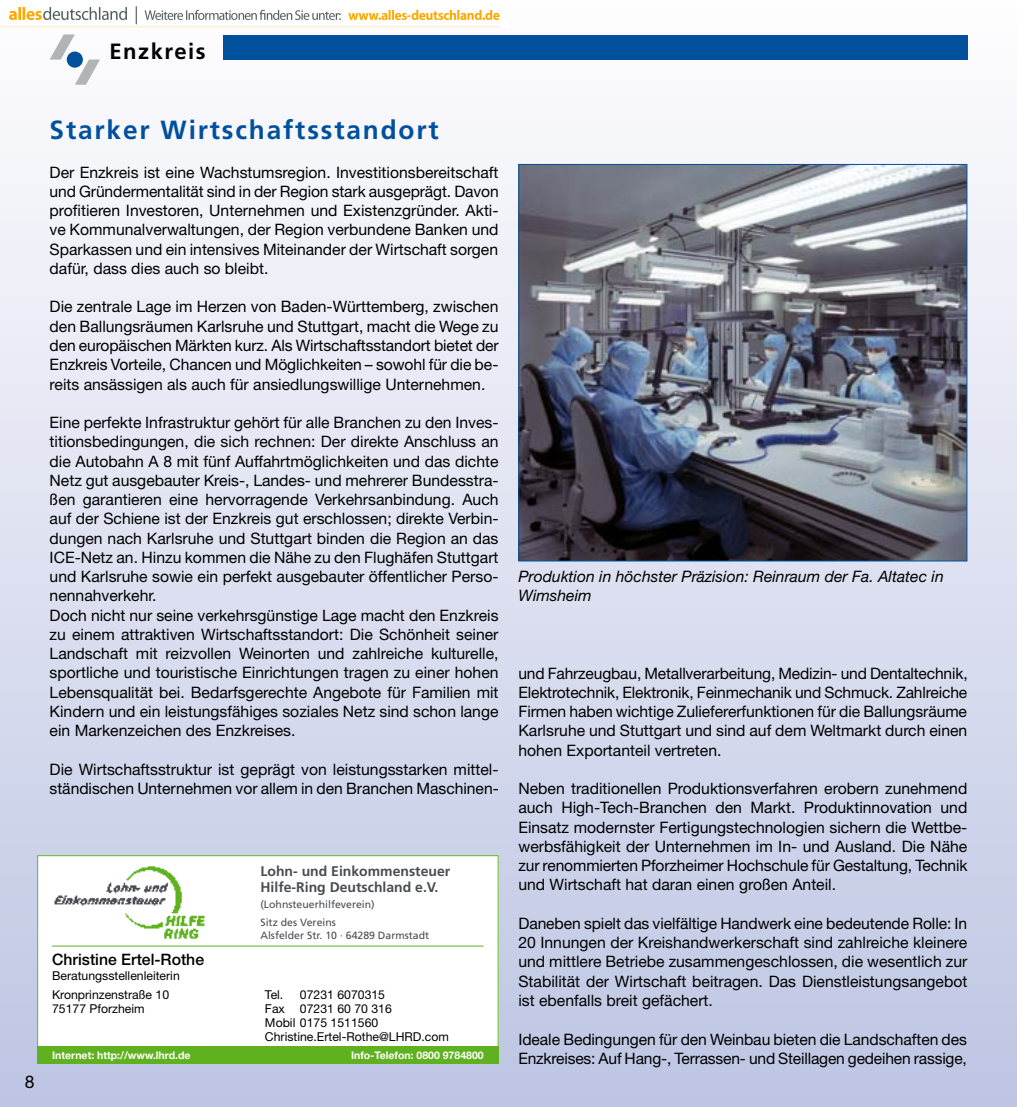
<style>
.page{position:relative;width:1017px;height:1107px;background:#fff}
.page>*{position:absolute;margin:0;border:0;box-sizing:border-box;transform-origin:0 0}
.t1{font:700 26.25px "Frutiger LT Std";letter-spacing:.07em;color:#00509e}
.t2{font:700 22.05px "Frutiger";letter-spacing:.07em;color:#000}
.t3{font:17.5px "Helvetica Neue LT Std";color:#000}
.t4{font:15.75px/19.2px "Helvetica Neue LT Std";color:#000;text-align:justify}
.t5{font:italic 15.75px/19.2px "Helvetica Neue LT Std";color:#000}
.t6{font:500 15.75px "Helvetica Neue LT Std";color:#000}
.t7{font:700 14px/16.8px "Frutiger LT Std";color:#494c52}
.t8{font:12.25px/14px "Helvetica Neue LT Std";color:#000}
.t9{font:10.5px/17.8px "Frutiger LT Std";color:#494c52}
.t10{font:700 10.5px "Helvetica Neue LT Std";color:#fff}
</style>
<div class="page">
<div style="left:0;top:0;width:1017px;height:1106px;background:linear-gradient(to bottom,#fdfcfe,#bdc5e3)"></div>
<div style="left:223px;top:35px;width:744px;height:25px;background:#00509e"></div>
<svg style="left:50px;top:34px;width:50px;height:51px"></svg>
<svg style="left:1016px;top:0;width:1px;height:1106px"></svg>
<img style="left:520px;top:166px;width:445px;height:393px">
<div style="left:37px;top:855px;width:462px;height:208px;background:#fff"></div>
<div style="left:37px;top:1046px;width:462px;height:17px;background:#60b11f"></div>
<img style="left:54px;top:866px;width:151px;height:73px">
<hr style="left:52px;top:945px;width:432px;height:1px;background:#60b11f">
<div style="left:37px;top:855px;width:462px;height:208px;border:1px solid #60b11f"></div>
<img style="left:0;top:0;width:508px;height:27px">
<h2 class="t2" style="left:109px;top:39px;width:98px">Enzkreis</h2>
<h1 class="t1" style="left:50px;top:114px;width:391px">Starker Wirtschaftsstandort</h1>
<p class="t4" style="left:50px;top:162px;width:451px">Der Enzkreis ist eine Wachstumsregion. Investitionsbereitschaft und Gründermentalität sind in der Region stark ausgeprägt. Davon profitieren Investoren, Unternehmen und Existenzgründer. Akti&shy;ve Kommunalverwaltungen, der Region verbundene Banken und Sparkassen und ein intensives Miteinander der Wirtschaft sorgen dafür, dass dies auch so bleibt.</p>
<p class="t4" style="left:50px;top:297px;width:451px">Die zentrale Lage im Herzen von Baden-Württemberg, zwischen den Ballungsräumen Karlsruhe und Stuttgart, macht die Wege zu den europäischen Märkten kurz. Als Wirtschaftsstandort bietet der Enzkreis Vorteile, Chancen und Möglichkeiten – sowohl für die be&shy;reits ansässigen als auch für ansiedlungswillige Unternehmen.</p>
<p class="t4" style="left:50px;top:412px;width:450px;text-align:left">Eine perfekte Infrastruktur gehört für alle Branchen zu den Inves&shy;titionsbedingungen, die sich rechnen: Der direkte Anschluss an die Autobahn A 8 mit fünf Auffahrtmöglichkeiten und das dichte Netz gut ausgebauter Kreis-, Landes- und mehrerer Bundesstra&shy;ßen garantieren eine hervorragende Verkehrsanbindung. Auch auf der Schiene ist der Enzkreis gut erschlossen; direkte Verbin&shy;dungen nach Karlsruhe und Stuttgart binden die Region an das ICE-Netz an. Hinzu kommen die Nähe zu den Flughäfen Stuttgart und Karlsruhe sowie ein perfekt ausgebauter öffentlicher Perso&shy;nennahverkehr.<br>Doch nicht nur seine verkehrsgünstige Lage macht den Enzkreis zu einem attraktiven Wirtschaftsstandort: Die Schönheit seiner Landschaft mit reizvollen Weinorten und zahlreiche kulturelle, sportliche und touristische Einrichtungen tragen zu einer hohen Lebensqualität bei. Bedarfsgerechte Angebote für Familien mit Kindern und ein leistungsfähiges soziales Netz sind schon lange ein Markenzeichen des Enzkreises.</p>
<p class="t4" style="left:50px;top:759px;width:451px">Die Wirtschaftsstruktur ist geprägt von leistungsstarken mittel&shy;ständischen Unternehmen vor allem in den Branchen Maschinen-</p>
<p class="t3" style="left:25px;top:1070px;width:11px">8</p>
<p class="t6" style="left:52px;top:949px;width:154px">Christine Ertel-Rothe</p>
<p class="t8" style="left:52px;top:966px;width:129px;line-height:19.1px">Beratungsstellenleiterin<br>Kronprinzenstraße 10</p>
<p class="t8" style="left:52px;top:1001px;width:94px">75177 Pforzheim</p>
<p class="t7" style="left:260px;top:862px;width:191px">Lohn- und Einkommensteuer<br>Hilfe-Ring Deutschland e.V.</p>
<p class="t9" style="left:260px;top:895px;width:116px">(Lohnsteuerhilfeverein)<br>Sitz des Vereins</p>
<p class="t9" style="left:260px;top:926px;width:170px">Alsfelder Str. 10 · 64289 Darmstadt</p>
<p class="t8" style="left:265px;top:987px;width:20px">Tel.</p>
<p class="t8" style="left:265px;top:987px;width:186px;text-indent:35px">07231 6070315<br>Fax 07231 60 70 316<br>Mobil 0175 1511560<br>Christine.Ertel-Rothe@LHRD.com</p>
<p class="t10" style="left:52px;top:1048px;width:140px">Internet: http://www.lhrd.de</p>
<p class="t10" style="left:351px;top:1048px;width:134px">Info-Telefon: 0800 9784800</p>
<p class="t5" style="left:518px;top:566px;width:427px">Produktion in höchster Präzision: Reinraum der Fa. Altatec in<br>Wimsheim</p>
<p class="t4" style="left:518px;top:663px;width:451px">und Fahrzeugbau, Metallverarbeitung, Medizin- und Dentaltechnik, Elektrotechnik, Elektronik, Feinmechanik und Schmuck. Zahlreiche Firmen haben wichtige Zuliefererfunktionen für die Ballungsräume Karlsruhe und Stuttgart und sind auf dem Weltmarkt durch einen hohen Exportanteil vertreten.</p>
<p class="t4" style="left:518px;top:778px;width:451px">Neben traditionellen Produktionsverfahren erobern zunehmend auch High-Tech-Branchen den Markt. Produktinnovation und Einsatz modernster Fertigungstechnologien sichern die Wettbe&shy;werbsfähigkeit der Unternehmen im In- und Ausland. Die Nähe zur renommierten Pforzheimer Hochschule für Gestaltung, Technik und Wirtschaft hat daran einen großen Anteil.</p>
<p class="t4" style="left:518px;top:913px;width:450px">Daneben spielt das vielfältige Handwerk eine bedeutende Rolle: In 20 Innungen der Kreishandwerkerschaft sind zahlreiche kleinere und mittlere Betriebe zusammengeschlossen, die wesentlich zur Stabilität der Wirtschaft beitragen. Das Dienstleistungsangebot ist ebenfalls breit gefächert.</p>
<p class="t4" style="left:518px;top:1028px;width:450px">Ideale Bedingungen für den Weinbau bieten die Landschaften des<br>Enzkreises: Auf Hang-, Terrassen- und Steillagen gedeihen rassige,</p>
</div>
